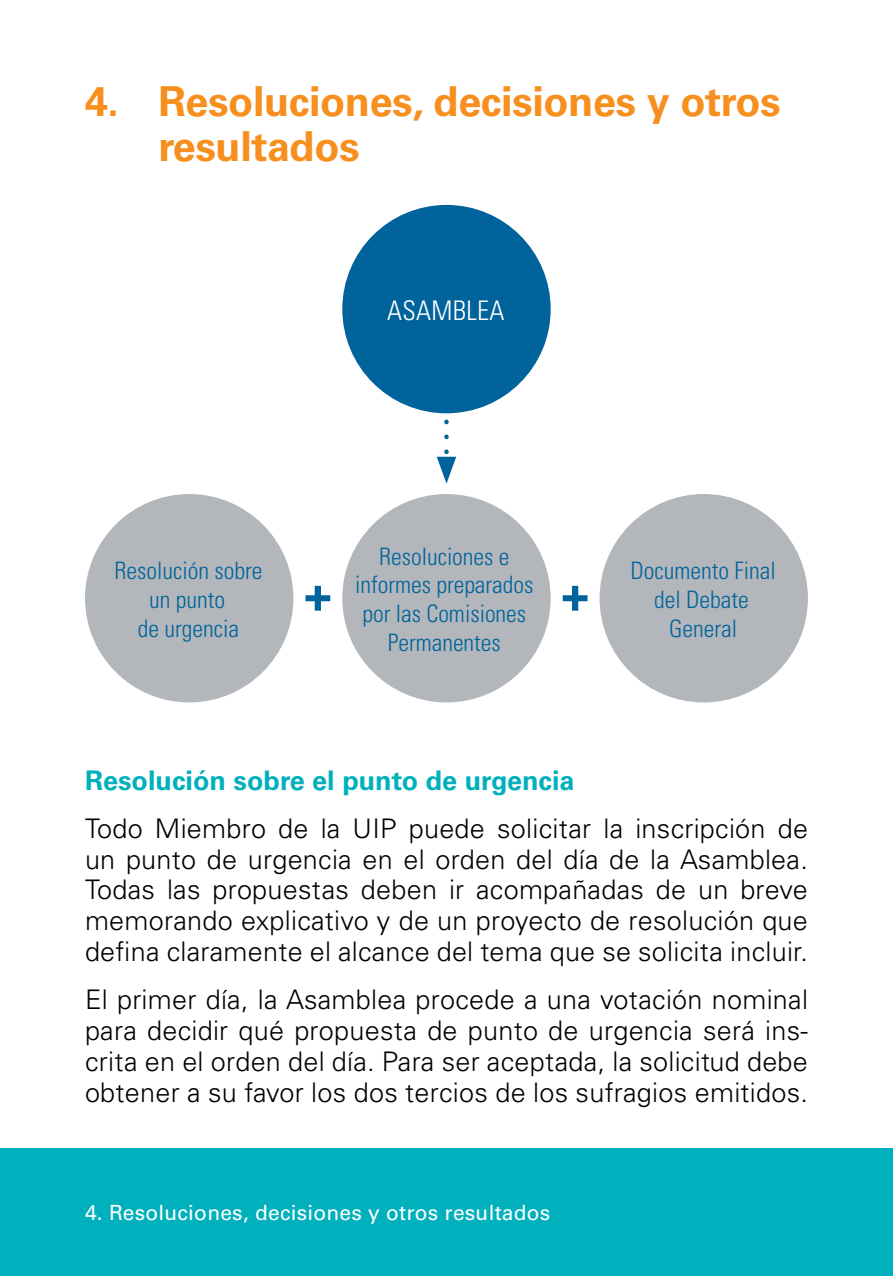
<style>
.page{position:relative;width:893px;height:1276px;background:#fff}
.page>*{position:absolute;margin:0;border:0;box-sizing:border-box;transform-origin:0 0}
.t1{font:700 41.4px/45px "Univers";letter-spacing:-.01em;color:#f78f1e}
.t2{font:300 27px/30.9px "Univers";letter-spacing:.01em;color:#000;text-align:justify}
.t3{font:700 27px "Univers";color:#00b0bd}
.t4{font:300 condensed 27px "Univers";letter-spacing:.01em;color:#fff}
.t5{font:300 condensed 24px/28.8px "Univers";color:#00639b;text-align:center}
.t6{font:21px "Univers";letter-spacing:.01em;color:#fff}
</style>
<div class="page">
<div style="left:0;top:1148px;width:893px;height:128px;background:#00b0bd"></div>
<div style="left:342px;top:205px;width:209px;height:208px;background:#00639b;border-radius:50%"></div>
<div style="left:85px;top:494px;width:208px;height:208px;background:#b3b7bb;border-radius:50%"></div>
<div style="left:342px;top:494px;width:209px;height:208px;background:#b3b7bb;border-radius:50%"></div>
<div style="left:600px;top:494px;width:208px;height:208px;background:#b3b7bb;border-radius:50%"></div>
<svg style="left:437px;top:412px;width:19px;height:71px"></svg>
<svg style="left:305px;top:586px;width:25px;height:24px"></svg>
<svg style="left:563px;top:586px;width:24px;height:24px"></svg>
<h1 class="t1" style="left:158px;top:79px;width:624px;text-indent:-73px">4. Resoluciones, decisiones y otros resultados</h1>
<p class="t5" style="left:115px;top:556px;width:149px">Resolución sobre un punto<br>de urgencia</p>
<p class="t4" style="left:387px;top:294px;width:119px">ASAMBLEA</p>
<p class="t5" style="left:355px;top:542px;width:180px">Resoluciones e informes preparados por las Comisiones<br>Permanentes</p>
<p class="t5" style="left:630px;top:556px;width:147px">Documento Final del Debate<br>General</p>
<p class="t3" style="left:85px;top:764px;width:491px">Resolución sobre el punto de urgencia</p>
<p class="t2" style="left:85px;top:812px;width:724px">Todo Miembro de la UIP puede solicitar la inscripción de un punto de urgencia en el orden del día de la Asamblea.<br>Todas las propuestas deben ir acompañadas de un breve memorando explicativo y de un proyecto de resolución que defina claramente el alcance del tema que se solicita incluir.</p>
<p class="t2" style="left:85px;top:984px;width:724px">El primer día, la Asamblea procede a una votación nominal para decidir qué propuesta de punto de urgencia será ins&shy;crita en el orden del día. Para ser aceptada, la solicitud debe obtener a su favor los dos tercios de los sufragios emitidos.</p>
<p class="t6" style="left:85px;top:1200px;width:467px">4. Resoluciones, decisiones y otros resultados</p>
</div>
